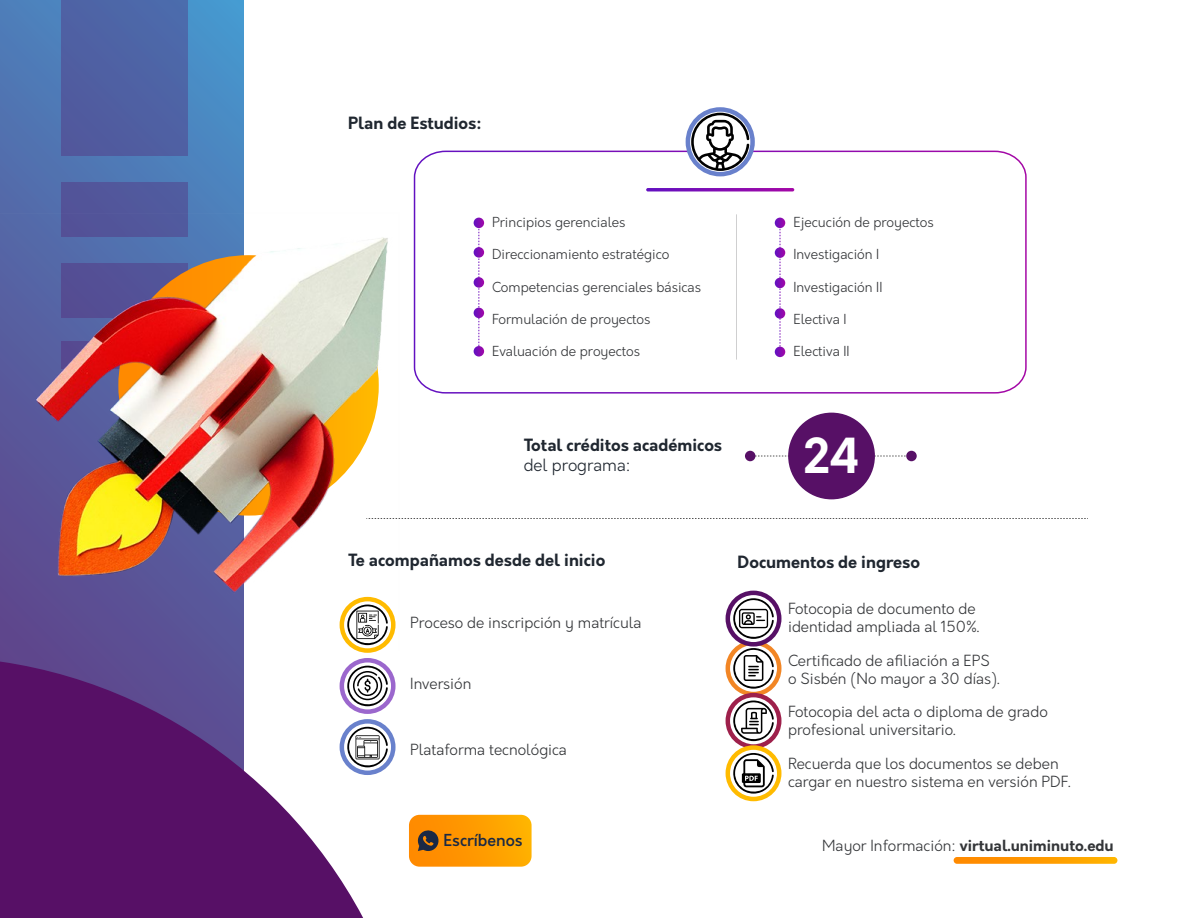
<style>
.page{position:relative;width:1188px;height:918px;background:#fff}
.page>*{position:absolute;margin:0;border:0;box-sizing:border-box;transform-origin:0 0}
.t1{font:700 47.1px "Orkney";color:#fff}
.t2{font:700 16.5px "Orkney";color:#202730}
.t3{font:300 16.5px "Orkney";color:#202730}
.t4{font:500 16.2px "Orkney";color:#1a2945}
.t5{font:300 15px/18px "Orkney";color:#333538}
.t6{font:700 15px "Orkney";color:#333538}
.t7{font:300 13.5px "Orkney";color:#333538}
.s1{font-weight:300}
</style>
<div class="page">
<svg style="left:0;top:0;width:243px;height:656px;background:#4d7eba"></svg>
<div style="left:62px;top:0;width:126px;height:156px;background:#4f61a4"></div>
<svg style="left:0;top:656px;width:363px;height:262px;fill:#571066"></svg>
<svg style="left:954px;top:857px;width:163px;height:7px"></svg>
<svg style="left:342px;top:660px;width:51px;height:52px"></svg>
<div style="left:340px;top:658px;width:56px;height:56px;border:4px solid #9b67cd;border-radius:50%"></div>
<svg style="left:347px;top:665px;width:41px;height:41px"></svg>
<svg style="left:342px;top:721px;width:51px;height:52px"></svg>
<div style="left:340px;top:719px;width:56px;height:56px;border:4px solid #6981cc;border-radius:50%"></div>
<svg style="left:347px;top:727px;width:41px;height:40px"></svg>
<svg style="left:728px;top:643px;width:51px;height:51px"></svg>
<div style="left:726px;top:640px;width:55px;height:56px;border:4px solid #f28625;border-radius:50%"></div>
<svg style="left:733px;top:648px;width:41px;height:41px"></svg>
<svg style="left:728px;top:695px;width:51px;height:52px"></svg>
<div style="left:726px;top:693px;width:55px;height:56px;border:4px solid #fff;border-radius:50%"></div>
<svg style="left:733px;top:700px;width:41px;height:41px"></svg>
<svg style="left:728px;top:748px;width:51px;height:51px"></svg>
<div style="left:726px;top:745px;width:55px;height:56px;border:4px solid #fb0;border-radius:50%"></div>
<svg style="left:733px;top:753px;width:41px;height:41px"></svg>
<svg style="left:728px;top:593px;width:51px;height:51px"></svg>
<div style="left:726px;top:591px;width:55px;height:56px;border:4px solid #571066;border-radius:50%"></div>
<svg style="left:733px;top:598px;width:41px;height:41px"></svg>
<svg style="left:409px;top:815px;width:123px;height:52px;background:#f39809"></svg>
<svg style="left:446px;top:518px;width:642px;height:1px"></svg>
<svg style="left:414px;top:150px;width:613px;height:244px"></svg>
<hr style="left:736px;top:214px;width:1px;height:146px;background:#333538">
<svg style="left:474px;top:218px;width:10px;height:139px"></svg>
<svg style="left:775px;top:218px;width:10px;height:139px"></svg>
<svg style="left:755px;top:456px;width:151px;height:1px"></svg>
<div style="left:788px;top:413px;width:87px;height:86px;background:#571066;border-radius:50%"></div>
<div style="left:906px;top:451px;width:11px;height:10px;background:#571066;border-radius:50%"></div>
<div style="left:745px;top:451px;width:10px;height:10px;background:#571066;border-radius:50%"></div>
<div style="left:686px;top:107px;width:69px;height:69px;border:4px solid #6981cc;border-radius:50%"></div>
<svg style="left:691px;top:113px;width:58px;height:58px"></svg>
<img style="left:0;top:171px;width:445px;height:479px">
<p class="t2" style="left:348px;top:112px;width:135px">Plan de Estudios:</p>
<p class="t7" style="left:492px;top:213px;width:135px">Principios gerenciales</p>
<p class="t7" style="left:492px;top:246px;width:179px">Direccionamiento estratégico</p>
<p class="t7" style="left:492px;top:278px;width:211px">Competencias gerenciales básicas</p>
<p class="t7" style="left:492px;top:310px;width:160px">Formulación de proyectos</p>
<p class="t7" style="left:492px;top:343px;width:150px">Evaluación de proyectos</p>
<p class="t2" style="left:524px;top:434px;width:200px">Total créditos académicos</p>
<p class="t3" style="left:524px;top:454px;width:108px">del programa:</p>
<p class="t7" style="left:794px;top:213px;width:142px">Ejecución de proyectos</p>
<p class="t7" style="left:794px;top:246px;width:87px">Investigación I</p>
<p class="t7" style="left:794px;top:278px;width:90px">Investigación II</p>
<p class="t7" style="left:794px;top:310px;width:54px">Electiva I</p>
<p class="t7" style="left:794px;top:343px;width:58px">Electiva II</p>
<h1 class="t1" style="left:803px;top:424px;width:58px">24</h1>
<p class="t2" style="left:348px;top:549px;width:259px">Te acompañamos desde del inicio</p>
<p class="t5" style="left:410px;top:614px;width:233px">Proceso de inscripción y matrícula</p>
<p class="t5" style="left:410px;top:675px;width:63px">Inversión</p>
<p class="t5" style="left:410px;top:741px;width:158px">Plataforma tecnológica</p>
<p class="t4" style="left:444px;top:829px;width:81px">Escríbenos</p>
<p class="t2" style="left:738px;top:551px;width:184px">Documentos de ingreso</p>
<p class="t5" style="left:788px;top:600px;width:193px">Fotocopia de documento de identidad ampliada al 150%.</p>
<p class="t5" style="left:788px;top:651px;width:213px">Certificado de afiliación a EPS o Sisbén (No mayor a 30 días).</p>
<p class="t5" style="left:788px;top:703px;width:261px">Fotocopia del acta o diploma de grado profesional universitario.</p>
<p class="t5" style="left:788px;top:755px;width:284px">Recuerda que los documentos se deben cargar en nuestro sistema en versión PDF.</p>
<p class="t6" style="left:822px;top:835px;width:293px"><span class="s1">Mayor Información:</span> virtual.uniminuto.edu</p>
</div>
